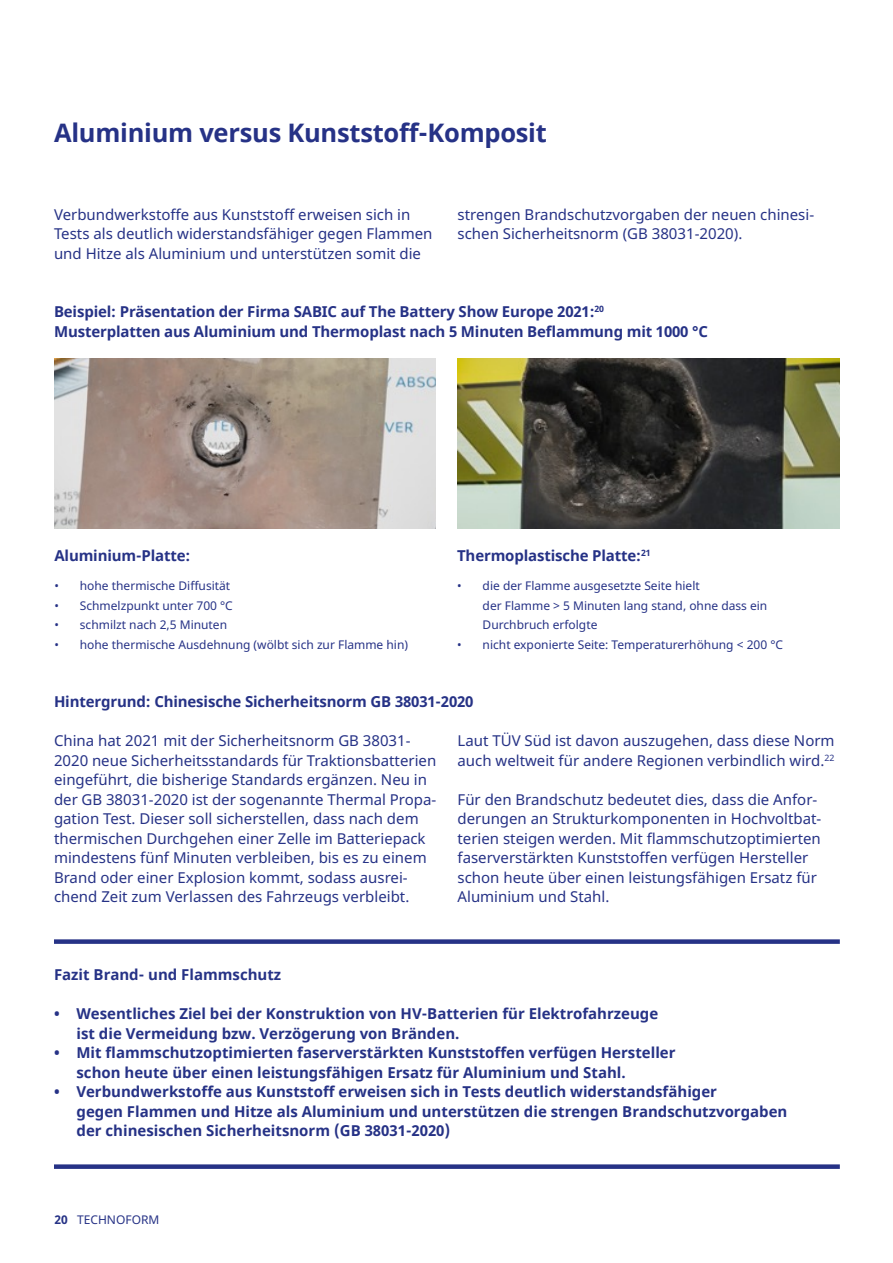
<style>
.page{position:relative;width:893px;height:1263px;background:#fff}
.page>*{position:absolute;margin:0;border:0;box-sizing:border-box;transform-origin:0 0}
.t1{font:700 25.5px "Noto Sans";letter-spacing:-.01em;color:#263286}
.t2{font:15px/19.5px "Noto Sans";color:#263286}
.t3{font:700 15px/19.5px "Noto Sans";color:#263286}
.t4{font:12px/19.5px "Noto Sans";color:#263286}
.s1{font-weight:700}
</style>
<div class="page">
<div style="left:54px;top:939px;width:786px;height:5px;background:#263286"></div>
<div style="left:54px;top:1164px;width:786px;height:5px;background:#263286"></div>
<img style="left:54px;top:358px;width:381px;height:170px">
<img style="left:458px;top:358px;width:382px;height:170px">
<h1 class="t1" style="left:54px;top:114px;width:494px">Aluminium versus Kunststoff-Komposit</h1>
<p class="t2" style="left:54px;top:205px;width:380px">Verbundwerkstoffe aus Kunststoff erweisen sich in<br>Tests als deutlich widerstandsfähiger gegen Flammen und Hitze als Aluminium und unterstützen somit die</p>
<p class="t2" style="left:458px;top:205px;width:358px">strengen Brandschutzvorgaben der neuen chinesi&shy;schen Sicherheitsnorm (GB 38031-2020).</p>
<p class="t3" style="left:54px;top:302px;width:655px">Beispiel: Präsentation der Firma SABIC auf The Battery Show Europe 2021:<sup>20<br></sup>Musterplatten aus Aluminium und Thermoplast nach 5 Minuten Beflammung mit 1000 °C</p>
<p class="t3" style="left:54px;top:546px;width:137px">Aluminium-Platte:</p>
<p class="t4" style="left:54px;top:576px;width:177px">• hohe thermische Diffusität</p>
<p class="t4" style="left:54px;top:596px;width:180px">• Schmelzpunkt unter 700 °C</p>
<p class="t4" style="left:54px;top:615px;width:174px">• schmilzt nach 2,5 Minuten</p>
<p class="t4" style="left:54px;top:635px;width:355px">• hohe thermische Ausdehnung (wölbt sich zur Flamme hin)</p>
<p class="t3" style="left:457px;top:546px;width:195px">Thermoplastische Platte:<sup>21</sup></p>
<p class="t4" style="left:483px;top:576px;width:286px;text-indent:-26px">• die der Flamme ausgesetzte Seite hielt<br>der Flamme &gt; 5 Minuten lang stand, ohne dass ein<br>Durchbruch erfolgte</p>
<p class="t4" style="left:457px;top:635px;width:327px">• nicht exponierte Seite: Temperaturerhöhung &lt; 200 °C</p>
<p class="t3" style="left:54px;top:692px;width:421px">Hintergrund: Chinesische Sicherheitsnorm GB 38031-2020</p>
<p class="t2" style="left:54px;top:731px;width:384px">China hat 2021 mit der Sicherheitsnorm GB 38031- 2020 neue Sicherheitsstandards für Traktionsbatterien eingeführt, die bisherige Standards ergänzen. Neu in der GB 38031-2020 ist der sogenannte Thermal Propa&shy;gation Test. Dieser soll sicherstellen, dass nach dem thermischen Durchgehen einer Zelle im Batteriepack mindestens fünf Minuten verbleiben, bis es zu einem Brand oder einer Explosion kommt, sodass ausrei&shy;chend Zeit zum Verlassen des Fahrzeugs verbleibt.</p>
<p class="t2" style="left:458px;top:731px;width:379px">Laut TÜV Süd ist davon auszugehen, dass diese Norm auch weltweit für andere Regionen verbindlich wird.<sup>22</sup></p>
<p class="t2" style="left:458px;top:790px;width:365px">Für den Brandschutz bedeutet dies, dass die Anfor&shy;derungen an Strukturkomponenten in Hochvoltbat&shy;terien steigen werden. Mit flammschutzoptimierten faserverstärkten Kunststoffen verfügen Hersteller schon heute über einen leistungsfähigen Ersatz für Aluminium und Stahl.</p>
<p class="t3" style="left:54px;top:965px;width:229px">Fazit Brand- und Flammschutz</p>
<p class="t3" style="left:76px;top:1004px;width:583px;text-indent:-22px">• Wesentliches Ziel bei der Konstruktion von HV-Batterien für Elektrofahrzeuge ist die Vermeidung bzw. Verzögerung von Bränden.</p>
<p class="t3" style="left:76px;top:1043px;width:601px;text-indent:-22px">• Mit flammschutzoptimierten faserverstärkten Kunststoffen verfügen Hersteller schon heute über einen leistungsfähigen Ersatz für Aluminium und Stahl.</p>
<p class="t3" style="left:76px;top:1082px;width:712px;text-indent:-22px">• Verbundwerkstoffe aus Kunststoff erweisen sich in Tests deutlich widerstandsfähiger<br>gegen Flammen und Hitze als Aluminium und unterstützen die strengen Brandschutzvorgaben der chinesischen Sicherheitsnorm (GB 38031-2020)</p>
<p class="t4" style="left:55px;top:1210px;width:106px"><span class="s1">20</span> TECHNOFORM</p>
</div>
